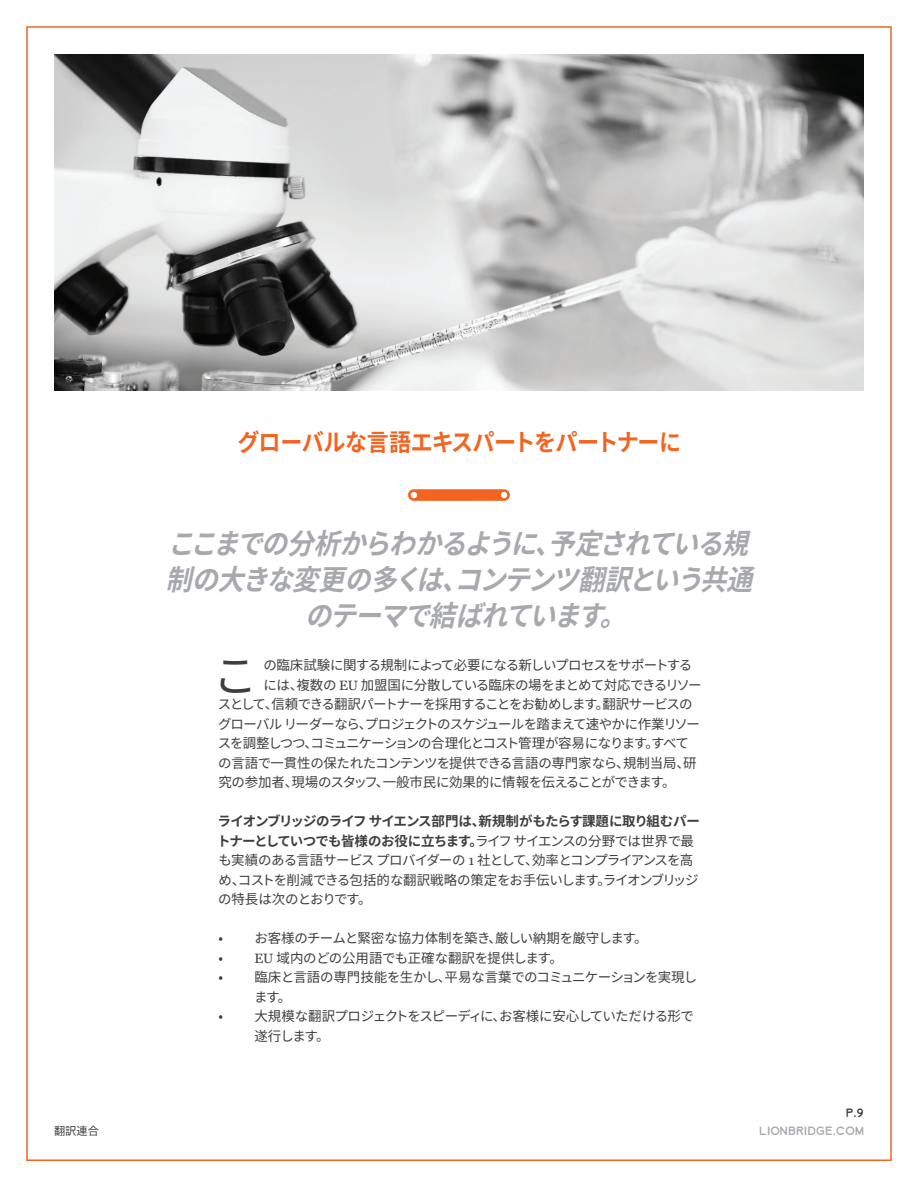
<style>
.page{position:relative;width:918px;height:1188px;background:#fff}
.page>*{position:absolute;margin:0;border:0;box-sizing:border-box;transform-origin:0 0}
.Lion_Body{font:45px "Noto Sans CJ Kjp";color:#3e3e3f}
.Lion_Main_Title{font:italic 700 28.5px/36px "Noto Sans CJ Kjp";color:#a8a9ad;text-align:center;scale:.92 1}
.Lion_Main_Title-2{font:700 24px "Noto Sans CJ Kjp";letter-spacing:-.03em;color:#f36421;scale:.92 1}
.t1{font:13.5px/19.5px "Noto Sans CJ Kjp";letter-spacing:-.05em;color:#3e3e3f}
.t2{font:13.5px "Noto Sans CJ Kjp";letter-spacing:-.075em;color:#3e3e3f}
.t3{font:13.5px "Noto Sans CJ Kjp";letter-spacing:-.03em;color:#3e3e3f}
.t4{font:13.5px "Noto Sans CJ Kjp";letter-spacing:-.02em;color:#3e3e3f}
.Lion_Intro{font:11.25px "Lionbridge Sans";color:#a8a9ad}
.Lion_Intro-2{font:11.25px "Noto Sans CJ Kjp";color:#3e3e3f}
.Lion_Intro-3{font:11.25px "Lionbridge Sans";color:#3e3e3f}
.s1{font-family:"Georgia"}
.s2{font-weight:700}
</style>
<div class="page">
<img style="left:54px;top:54px;width:810px;height:337px">
<svg style="left:408px;top:489px;width:102px;height:12px"></svg>
<p class="Lion_Main_Title-2" style="left:237px;top:428px;width:484px">グローバルな言語エキスパートをパートナーに</p>
<p class="Lion_Main_Title" style="left:165px;top:526px;width:658px">ここまでの分析からわかるように、予定されている規制の大きな変更の多くは、コンテンツ翻訳という共通のテーマで結ばれています。</p>
<p class="Lion_Body" style="left:213px;top:650px;width:46px">こ</p>
<p class="t1" style="left:263px;top:656px;width:430px">の臨床試験に関する規制によって必要になる新しいプロセスをサポートする</p>
<p class="t1" style="left:263px;top:675px;width:440px">には、複数の <span class="s1">EU</span> 加盟国に分散している臨床の場をまとめて対応できるリソー</p>
<p class="t2" style="left:218px;top:697px;width:476px">スとして、信頼できる翻訳パートナーを採用することをお勧めします。翻訳サービスの</p>
<p class="t2" style="left:218px;top:716px;width:483px">グローバル リーダーなら、プロジェクトのスケジュールを踏まえて速やかに作業リソー</p>
<p class="t2" style="left:218px;top:736px;width:473px">スを調整しつつ、コミュニケーションの合理化とコスト管理が容易になります。すべて</p>
<p class="t3" style="left:218px;top:755px;width:480px">の言語で一貫性の保たれたコンテンツを提供できる言語の専門家なら、規制当局、研</p>
<p class="t1" style="left:218px;top:773px;width:459px">究の参加者、現場のスタッフ、一般市民に効果的に情報を伝えることができます。</p>
<p class="t1" style="left:217px;top:812px;width:484px"><span class="s2">ライオンブリッジのライフ サイエンス部門は、新規制がもたらす課題に取り組むパートナーとしていつでも皆様のお役に立ちます。</span>ライフ サイエンスの分野では世界で最も実績のある言語サービス プロバイダーの <span class="s1">1</span> 社として、効率とコンプライアンスを高め、コストを削減できる包括的な翻訳戦略の策定をお手伝いします。ライオンブリッジの特長は次のとおりです。</p>
<p class="t1" style="left:218px;top:929px;width:431px">• お客様のチームと緊密な協力体制を築き、厳しい納期を厳守します。</p>
<p class="t4" style="left:218px;top:950px;width:346px">• <span class="s1">EU</span> 域内のどの公用語でも正確な翻訳を提供します。</p>
<p class="t1" style="left:254px;top:968px;width:445px;text-indent:-36px">• 臨床と言語の専門技能を生かし、平易な言葉でのコミュニケーションを実現します。</p>
<p class="t1" style="left:254px;top:1007px;width:441px;text-indent:-36px">• 大規模な翻訳プロジェクトをスピーディに、お客様に安心していただける形で遂行します。</p>
<p class="Lion_Intro-3" style="left:846px;top:1105px;width:20px">P.9</p>
<p class="Lion_Intro-2" style="left:54px;top:1124px;width:46px">翻訳連合</p>
<p class="Lion_Intro" style="left:759px;top:1123px;width:106px">LIONBRIDGE.COM</p>
</div>
